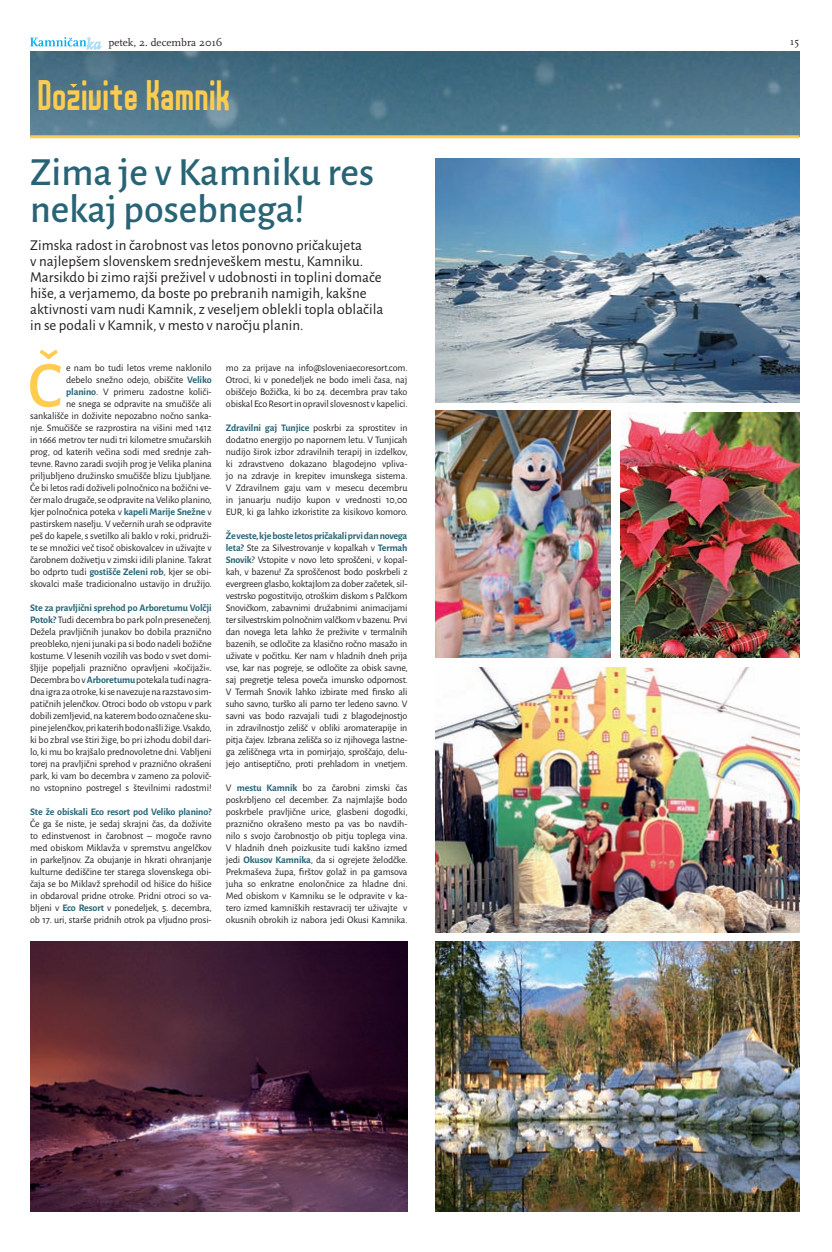
<style>
.page{position:relative;width:832px;height:1252px;background:#fff}
.page>*{position:absolute;margin:0;border:0;box-sizing:border-box;transform-origin:0 0}
.t1{font:500 66.1px "Alegreya Sans";color:#fecc4e}
.t2{font:500 40px/37px "Alegreya Sans";color:#286476}
.t3{font:33px "D3 Smartism Type A";letter-spacing:.01em;color:#fecc4e}
.t4{font:15px/16px "Alegreya Sans";letter-spacing:.005em;color:#231f20}
.t5{font:11px "GG Scala Rom DEE";color:#231f20}
.t6{font:10.8px "GG Scala Rom DEE";color:#231f20}
.t7{font:10px/12px "Alegreya Sans";letter-spacing:-.01em;color:#231f20;text-align:justify}
.t8{font:700 10px "Alegreya Sans";letter-spacing:-.01em;color:#286476}
.s1{font-weight:700;color:#286476}
</style>
<div class="page">
<img style="left:435px;top:410px;width:175px;height:247px">
<svg style="left:30px;top:37px;width:72px;height:13px"></svg>
<img style="left:30px;top:52px;width:769px;height:83px">
<hr style="left:30px;top:135px;width:769px;height:3px;background:#fecc4e">
<svg style="left:70px;top:84px;width:7px;height:4px"></svg>
<img style="left:620px;top:412px;width:179px;height:245px">
<img style="left:435px;top:667px;width:363px;height:265px">
<img style="left:435px;top:158px;width:364px;height:244px">
<img style="left:30px;top:942px;width:377px;height:269px">
<img style="left:435px;top:942px;width:363px;height:269px">
<p class="t5" style="left:108px;top:37px;width:116px">petek, 2. decembra 2016</p>
<p class="t6" style="left:789px;top:36px;width:10px">15</p>
<h3 class="t3" style="left:39px;top:78px;width:194px">Dozivite Kamnik</h3>
<h2 class="t2" style="left:30px;top:151px;width:345px">Zima je v Kamniku res nekaj posebnega!</h2>
<p class="t4" style="left:30px;top:236px;width:355px">Zimska radost in čarobnost vas letos ponovno pričakujeta<br>v najlepšem slovenskem srednjeveškem mestu, Kamniku.<br>Marsikdo bi zimo rajši preživel v udobnosti in toplini domače hiše, a verjamemo, da boste po prebranih namigih, kakšne aktivnosti vam nudi Kamnik, z veseljem oblekli topla oblačila in se podali v Kamnik, v mesto v naročju planin.</p>
<h1 class="t1" style="left:28px;top:339px;width:36px">Č</h1>
<p class="t7" style="left:30px;top:361px;width:183px;text-align:right">e nam bo tudi letos vreme naklonilo<br>debelo snežno odejo, obiščite <span class="s1">Veliko<br>planino</span>. V primeru zadostne količi-<br>ne snega se odpravite na smučišče ali sankališče in doživite nepozabno nočno sanka&shy;nje. Smučišče se razprostira na višini med 1412 in 1666 metrov ter nudi tri kilometre smučarskih prog, od katerih večina sodi med srednje zah&shy;tevne. Ravno zaradi svojih prog je Velika planina priljubljeno družinsko smučišče blizu Ljubljane.<br>Če bi letos radi doživeli polnočnico na božični ve&shy;čer malo drugače, se odpravite na Veliko planino, kjer polnočnica poteka v <span class="s1">kapeli Marije Snežne</span> v pastirskem naselju. V večernih urah se odpravite peš do kapele, s svetilko ali baklo v roki, pridruži&shy;te se množici več tisoč obiskovalcev in uživajte v čarobnem doživetju v zimski idili planine. Takrat bo odprto tudi <span class="s1">gostišče Zeleni rob</span>, kjer se obi&shy;skovalci maše tradicionalno ustavijo in družijo.</p>
<p class="t7" style="left:30px;top:601px;width:183px"><span class="s1">Ste za pravljični sprehod po Arboretumu Volčji Potok?</span> Tudi decembra bo park poln presenečenj.<br>Dežela pravljičnih junakov bo dobila praznično preobleko, njeni junaki pa si bodo nadeli božične kostume. V lesenih vozilih vas bodo v svet domi&shy;šljije popeljali praznično opravljeni »kočijaži«.<br>Decembra bo v <span class="s1">Arboretumu</span> potekala tudi nagra&shy;dna igra za otroke, ki se navezuje na razstavo sim&shy;patičnih jelenčkov. Otroci bodo ob vstopu v park dobili zemljevid, na katerem bodo označene sku&shy;pine jelenčkov, pri katerih bodo našli žige. Vsakdo, ki bo zbral vse štiri žige, bo pri izhodu dobil dari&shy;lo, ki mu bo krajšalo prednovoletne dni. Vabljeni torej na pravljični sprehod v praznično okrašeni park, ki vam bo decembra v zameno za polovič&shy;no vstopnino postregel s številnimi radostmi!</p>
<p class="t8" style="left:30px;top:804px;width:183px">Ste že obiskali Eco resort pod Veliko planino?</p>
<p class="t7" style="left:30px;top:817px;width:183px">Če ga še niste, je sedaj skrajni čas, da doživite to edinstvenost in čarobnost – mogoče ravno med obiskom Miklavža v spremstvu angelčkov in parkeljnov. Za obujanje in hkrati ohranjanje kulturne dediščine ter starega slovenskega obi&shy;čaja se bo Miklavž sprehodil od hišice do hišice in obdaroval pridne otroke. Pridni otroci so va&shy;bljeni v <span class="s1">Eco Resort</span> v ponedeljek, 5. decembra, ob 17. uri, starše pridnih otrok pa vljudno prosi-</p>
<p class="t7" style="left:226px;top:361px;width:183px">mo za prijave na info@sloveniaecoresort.com.<br>Otroci, ki v ponedeljek ne bodo imeli časa, naj obiščejo Božička, ki bo 24. decembra prav tako obiskal Eco Resort in opravil slovesnost v kapelici.</p>
<p class="t7" style="left:226px;top:421px;width:183px"><span class="s1">Zdravilni gaj Tunjice</span> poskrbi za sprostitev in dodatno energijo po napornem letu. V Tunjicah nudijo širok izbor zdravilnih terapij in izdelkov, ki zdravstveno dokazano blagodejno vpliva&shy;jo na zdravje in krepitev imunskega sistema.<br>V Zdravilnem gaju vam v mesecu decembru in januarju nudijo kupon v vrednosti 10,00<br>EUR, ki ga lahko izkoristite za kisikovo komoro.</p>
<p class="t7" style="left:226px;top:529px;width:183px"><span class="s1">Že veste, kje boste letos pričakali prvi dan novega leta?</span> Ste za Silvestrovanje v kopalkah v <span class="s1">Termah Snovik</span>? Vstopite v novo leto sproščeni, v kopal&shy;kah, v bazenu! Za sproščenost bodo poskrbeli z evergreen glasbo, koktajlom za dober začetek, sil&shy;vestrsko pogostitvijo, otroškim diskom s Palčkom Snovičkom, zabavnimi družabnimi animacijami ter silvestrskim polnočnim valčkom v bazenu. Prvi dan novega leta lahko že preživite v termalnih bazenih, se odločite za klasično ročno masažo in uživate v počitku. Ker nam v hladnih dneh prija vse, kar nas pogreje, se odločite za obisk savne, saj pregretje telesa poveča imunsko odpornost.<br>V Termah Snovik lahko izbirate med finsko ali suho savno, turško ali parno ter ledeno savno. V savni vas bodo razvajali tudi z blagodejnostjo in zdravilnostjo zelišč v obliki aromaterapije in pitja čajev. Izbrana zelišča so iz njihovega lastne&shy;ga zeliščnega vrta in pomirjajo, sproščajo, delu&shy;jejo antiseptično, proti prehladom in vnetjem.</p>
<p class="t7" style="left:226px;top:781px;width:183px">V <span class="s1">mestu Kamnik</span> bo za čarobni zimski čas poskrbljeno cel december. Za najmlajše bodo poskrbele pravljične urice, glasbeni dogodki, praznično okrašeno mesto pa vas bo navdih&shy;nilo s svojo čarobnostjo ob pitju toplega vina.<br>V hladnih dneh poizkusite tudi kakšno izmed jedi <span class="s1">Okusov Kamnika</span>, da si ogrejete želodčke.<br>Prekmaševa župa, firštov golaž in pa gamsova juha so enkratne enolončnice za hladne dni.<br>Med obiskom v Kamniku se le odpravite v ka&shy;tero izmed kamniških restavracij ter uživajte v okusnih obrokih iz nabora jedi Okusi Kamnika.</p>
</div>
